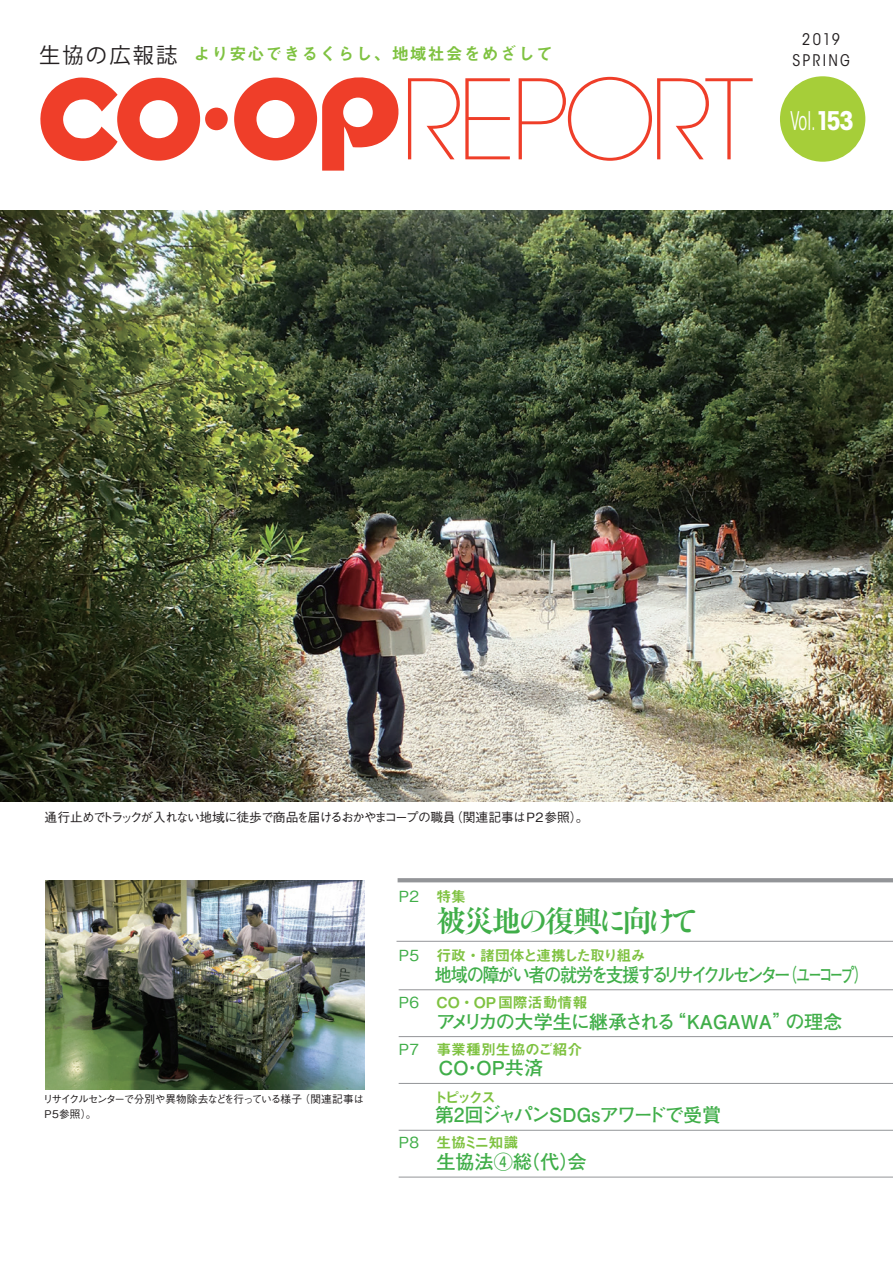
<style>
.page{position:relative;width:893px;height:1263px;background:#fff}
.page>*{position:absolute;margin:0;border:0;box-sizing:border-box;transform-origin:0 0}
.t1{font:700 29.7px "Ryumin Pro";color:#40ae49}
.t2{font:condensed 25.5px "ITC Avant Garde Std";color:#fff;scale:.7 1}
.t3{font:21.3px "Koz Go Pr 6 N";letter-spacing:.1em;color:#231f20}
.t4{font:700 19.2px "Futo Go B101 Pro";letter-spacing:-.135em;color:#40ae49}
.t5{font:700 19.2px "Futo Go B101 Pro";letter-spacing:-.145em;color:#40ae49}
.t6{font:700 19.2px "Futo Go B101 Pro";letter-spacing:-.065em;color:#40ae49}
.t7{font:700 19.2px "Futo Go B101 Pro";letter-spacing:-.115em;color:#40ae49}
.t8{font:16.95px "Midashi Go Pro MB31";letter-spacing:.06em;color:#7fc241}
.t9{font:condensed 15.9px "ITC Avant Garde Std";letter-spacing:.14em;color:#231f20}
.t10{font:500 15.3px "Gothic BBB Pro";color:#40ae49}
.t11{font:14.85px "Midashi Go Pro MB31";color:#7fc241}
.t12{font:14.85px "Midashi Go Pro MB31";letter-spacing:-.09em;color:#7fc241}
.t13{font:500 12.75px "Gothic BBB Pro";letter-spacing:-.065em;color:#231f20}
.t14{font:500 10.65px/14.9px "Gothic BBB Pro";letter-spacing:-.07em;color:#231f20}
.s1{font-weight:700}
.s2{font-family:"Midashi Go Pro MB31";font-weight:400;font-size:14.85px;color:#7fc241}
.s3{font-family:"Ryumin Std Bold KO";font-weight:400}
.s4{font-family:"Gothic BBB Pro";font-weight:500;font-size:15.3px;color:#40ae49}
</style>
<div class="page">
<div style="left:784px;top:81px;width:77px;height:76px;background:#a6ce39;border-radius:50%"></div>
<div style="left:780px;top:76px;width:85px;height:86px;border:8px solid #a6ce39;border-radius:50%"></div>
<svg style="left:408px;top:78px;width:102px;height:81px"></svg>
<div style="left:205px;top:108px;width:23px;height:22px;background:#ef3e29;border-radius:50%"></div>
<svg style="left:40px;top:77px;width:160px;height:84px"></svg>
<svg style="left:234px;top:77px;width:165px;height:94px"></svg>
<svg style="left:519px;top:77px;width:234px;height:84px"></svg>
<img style="left:0;top:210px;width:893px;height:591px">
<svg style="left:398px;top:878px;width:495px;height:4px;fill:#939598"></svg>
<hr style="left:396px;top:941px;width:497px;height:1px;background:#939598">
<hr style="left:399px;top:989px;width:494px;height:1px;background:#939598">
<hr style="left:399px;top:1036px;width:494px;height:1px;background:#939598">
<hr style="left:399px;top:1130px;width:494px;height:1px;background:#939598">
<hr style="left:399px;top:1177px;width:494px;height:1px;background:#939598">
<hr style="left:399px;top:1083px;width:494px;height:1px;background:#939598">
<img style="left:46px;top:881px;width:319px;height:208px">
<p class="t9" style="left:802px;top:29px;width:40px">2019</p>
<h3 class="t3" style="left:39px;top:43px;width:140px">生協の広報誌</h3>
<p class="t9" style="left:792px;top:51px;width:59px">SPRING</p>
<h3 class="t8" style="left:193px;top:40px;width:361px">より安心できるくらし、地域社会をめざして</h3>
<h2 class="t2" style="left:790px;top:106px;width:92px">Vol.<span class="s1">153</span></h2>
<p class="t13" style="left:45px;top:807px;width:546px">通行止めでトラックが入れない地域に徒歩で商品を届けるおかやまコープの職員（関連記事はP2参照）。</p>
<p class="t14" style="left:43px;top:1090px;width:323px">リサイクルセンターで分別や異物除去などを行っている様子（関連記事は<br>P5参照）。</p>
<p class="t10" style="left:399px;top:884px;width:69px">P2 <span class="s2">特集</span></p>
<h1 class="t1" style="left:436px;top:897px;width:265px">被災地<span class="s3">の</span>復興<span class="s3">に</span>向<span class="s3">けて</span></h1>
<p class="t12" style="left:399px;top:944px;width:248px"><span class="s4">P5</span> 行政・諸団体と連携した取り組み</p>
<h3 class="t4" style="left:399px;top:959px;width:470px">　　地域の障がい者の就労を支援するリサイクルセンター（ユーコープ）</h3>
<p class="t11" style="left:399px;top:990px;width:190px"><span class="s4">P6</span> CO・OP国際活動情報</p>
<h3 class="t5" style="left:436px;top:1006px;width:408px">アメリカの大学生に継承される“ＫＡＧＡＷＡ”の理念</h3>
<p class="t11" style="left:399px;top:1037px;width:185px"><span class="s4">P7</span> 事業種別生協のご紹介</p>
<h3 class="t7" style="left:436px;top:1053px;width:108px">ＣＯ・ＯＰ共済</h3>
<p class="t11" style="left:433px;top:1086px;width:65px">トピックス</p>
<h3 class="t6" style="left:435px;top:1099px;width:288px">第2回ジャパンSDGsアワードで受賞</h3>
<p class="t11" style="left:399px;top:1131px;width:121px"><span class="s4">P8</span> 生協ミニ知識</p>
<h3 class="t7" style="left:436px;top:1146px;width:152px">生協法④総（代）会</h3>
</div>
